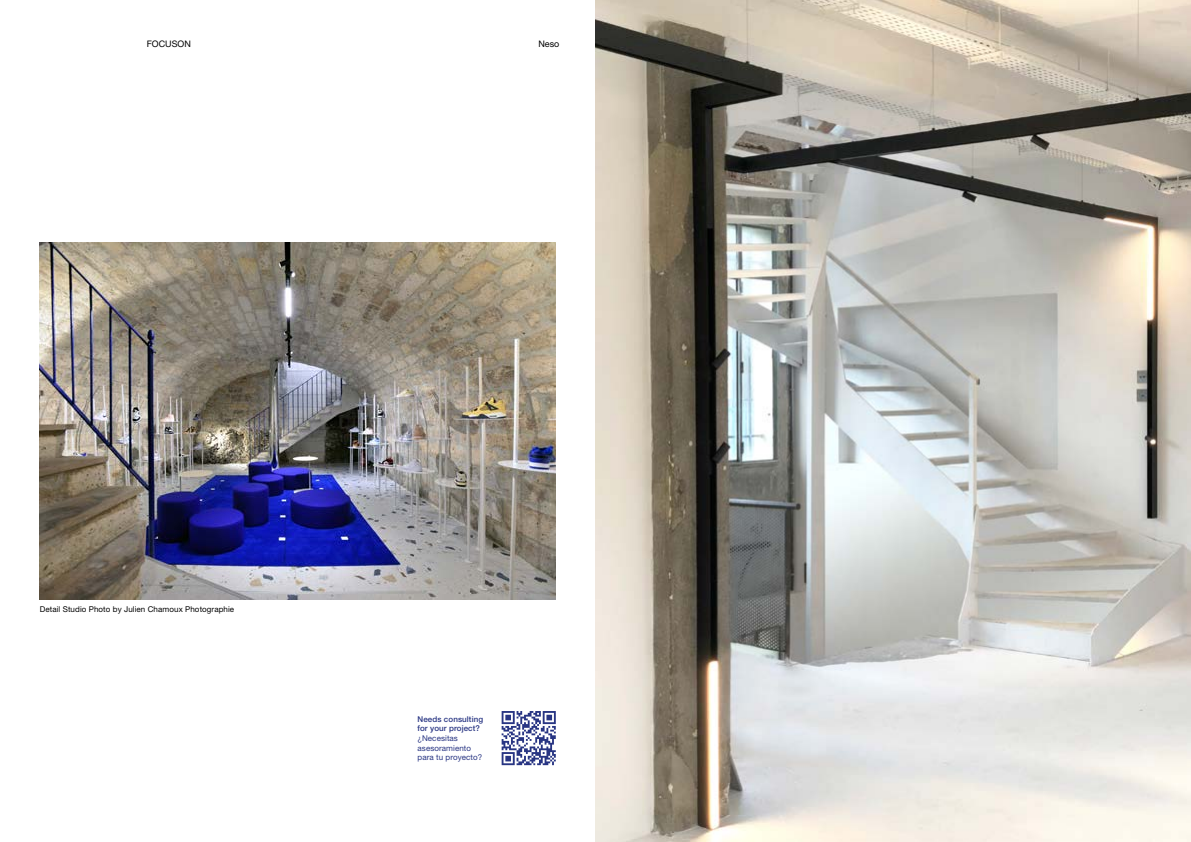
<style>
.page{position:relative;width:1191px;height:842px;background:#fff}
.page>*{position:absolute;margin:0;border:0;box-sizing:border-box;transform-origin:0 0}
.t1{font:9px "Helvetica Neue LT Std";color:#000}
.t2{font:8px "Helvetica Neue LT Std";letter-spacing:.01em;color:#000}
.t3{font:8px/9.6px "Helvetica Neue LT Std";letter-spacing:.01em;color:#283583}
.t4{font:500 8px/9.6px "Helvetica Neue LT Std";letter-spacing:.01em;color:#283583}
</style>
<div class="page">
<img style="left:40px;top:242px;width:516px;height:357px">
<img style="left:595px;top:0;width:596px;height:842px">
<svg style="left:501px;top:711px;width:55px;height:54px"></svg>
<p class="t1" style="left:147px;top:39px;width:46px">FOCUSON</p>
<p class="t1" style="left:538px;top:39px;width:22px">Neso</p>
<p class="t2" style="left:40px;top:605px;width:196px">Detail Studio Photo by Julien Chamoux Photographie</p>
<p class="t4" style="left:417px;top:714px;width:67px">Needs consulting for your project?</p>
<p class="t3" style="left:417px;top:733px;width:66px">¿Necesitas asesoramiento para tu proyecto?</p>
</div>
